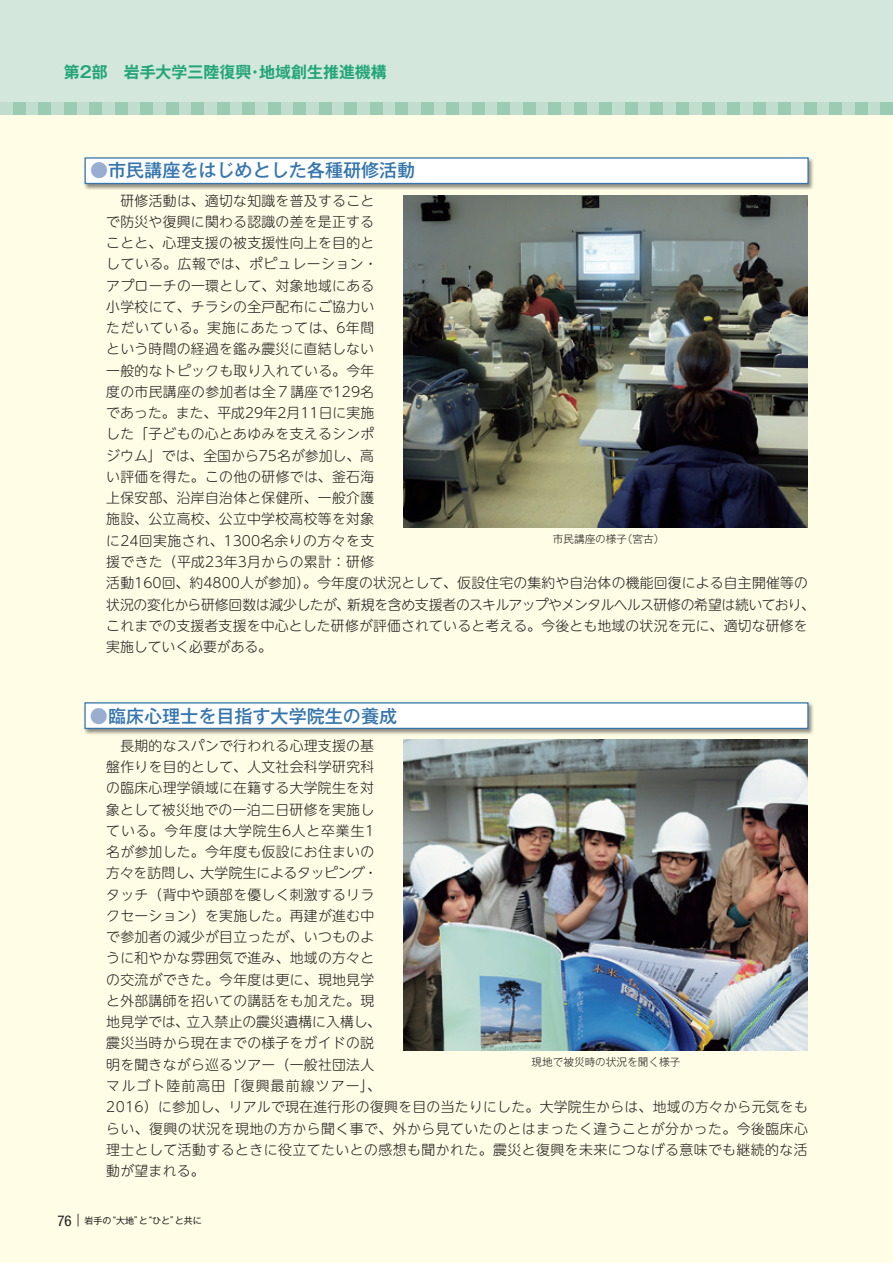
<style>
.page{position:relative;width:893px;height:1263px;background:#fff}
.page>*{position:absolute;margin:0;border:0;box-sizing:border-box;transform-origin:0 0}
.t1{font:500 18px "Gothic MB101 Pro";color:#3676ae}
.t2{font:700 15.9px "Gothic MB101 Pro De";color:#21a577}
.t3{font:300 13.8px/21.3px "UD Shin M Go Pro";letter-spacing:.02em;color:#231f20}
.t4{font:300 10.65px "Gothic MB101 Pro";color:#231f20}
.t5{font:9px "Gothic MB101 Pro";color:#231f20}
.s1{color:#98add0}
.s2{font-family:"Helvetica Neue";font-stretch:condensed;font-size:14.85px}
.s3{font-size:12.75px}
</style>
<div class="page">
<div style="left:0;top:115px;width:893px;height:1148px;background:#fffde5"></div>
<div style="left:0;top:0;width:893px;height:115px;background:#d4e7dc"></div>
<div style="left:0;top:102px;width:893px;height:13px;background:#c1ddce"></div>
<div style="left:13px;top:102px;width:13px;height:13px;background:#9bcbb3"></div>
<div style="left:38px;top:102px;width:13px;height:13px;background:#9bcbb3"></div>
<div style="left:191px;top:102px;width:13px;height:13px;background:#9bcbb3"></div>
<div style="left:217px;top:102px;width:13px;height:13px;background:#9bcbb3"></div>
<div style="left:242px;top:102px;width:13px;height:13px;background:#9bcbb3"></div>
<div style="left:268px;top:102px;width:13px;height:13px;background:#9bcbb3"></div>
<div style="left:293px;top:102px;width:13px;height:13px;background:#9bcbb3"></div>
<div style="left:319px;top:102px;width:13px;height:13px;background:#9bcbb3"></div>
<div style="left:344px;top:102px;width:13px;height:13px;background:#9bcbb3"></div>
<div style="left:370px;top:102px;width:13px;height:13px;background:#9bcbb3"></div>
<div style="left:395px;top:102px;width:13px;height:13px;background:#9bcbb3"></div>
<div style="left:421px;top:102px;width:13px;height:13px;background:#9bcbb3"></div>
<div style="left:446px;top:102px;width:13px;height:13px;background:#9bcbb3"></div>
<div style="left:472px;top:102px;width:13px;height:13px;background:#9bcbb3"></div>
<div style="left:497px;top:102px;width:13px;height:13px;background:#9bcbb3"></div>
<div style="left:523px;top:102px;width:13px;height:13px;background:#9bcbb3"></div>
<div style="left:549px;top:102px;width:12px;height:13px;background:#9bcbb3"></div>
<div style="left:574px;top:102px;width:13px;height:13px;background:#9bcbb3"></div>
<div style="left:600px;top:102px;width:12px;height:13px;background:#9bcbb3"></div>
<div style="left:625px;top:102px;width:13px;height:13px;background:#9bcbb3"></div>
<div style="left:651px;top:102px;width:12px;height:13px;background:#9bcbb3"></div>
<div style="left:676px;top:102px;width:13px;height:13px;background:#9bcbb3"></div>
<div style="left:702px;top:102px;width:12px;height:13px;background:#9bcbb3"></div>
<div style="left:727px;top:102px;width:13px;height:13px;background:#9bcbb3"></div>
<div style="left:753px;top:102px;width:12px;height:13px;background:#9bcbb3"></div>
<div style="left:778px;top:102px;width:13px;height:13px;background:#9bcbb3"></div>
<div style="left:804px;top:102px;width:12px;height:13px;background:#9bcbb3"></div>
<div style="left:829px;top:102px;width:13px;height:13px;background:#9bcbb3"></div>
<div style="left:855px;top:102px;width:12px;height:13px;background:#9bcbb3"></div>
<div style="left:880px;top:102px;width:13px;height:13px;background:#9bcbb3"></div>
<div style="left:64px;top:102px;width:13px;height:13px;background:#9bcbb3"></div>
<div style="left:89px;top:102px;width:13px;height:13px;background:#9bcbb3"></div>
<div style="left:115px;top:102px;width:13px;height:13px;background:#9bcbb3"></div>
<div style="left:140px;top:102px;width:13px;height:13px;background:#9bcbb3"></div>
<div style="left:166px;top:102px;width:13px;height:13px;background:#9bcbb3"></div>
<div style="left:83px;top:156px;width:732px;height:34px;background:#231f20;opacity:.5"></div>
<div style="left:85px;top:158px;width:723px;height:25px;background:#fff"></div>
<div style="left:85px;top:157px;width:724px;height:27px;border:1px solid #3676ae"></div>
<div style="left:83px;top:701px;width:731px;height:34px;background:#231f20;opacity:.5"></div>
<div style="left:85px;top:703px;width:723px;height:25px;background:#fff"></div>
<div style="left:84px;top:702px;width:725px;height:27px;border:1px solid #3676ae"></div>
<img style="left:404px;top:196px;width:404px;height:331px">
<img style="left:404px;top:740px;width:404px;height:310px">
<p class="t2" style="left:64px;top:59px;width:325px">第2部　岩手大学三陸復興・地域創生推進機構</p>
<h1 class="t1" style="left:90px;top:156px;width:327px"><span class="s1">●</span>市民講座をはじめとした各種研修活動</h1>
<p class="t3" style="left:106px;top:189px;width:710px">　研修活動は、適切な知識を普及すること<br>で防災や復興に関わる認識の差を是正する<br>ことと、心理支援の被支援性向上を目的と<br>している。広報では、ポピュレーション・<br>アプローチの一環として、対象地域にある<br>小学校にて、チラシの全戸配布にご協力い<br>ただいている。実施にあたっては、6年間<br>という時間の経過を鑑み震災に直結しない<br>一般的なトピックも取り入れている。今年<br>度の市民講座の参加者は全７講座で129名<br>であった。また、平成29年2月11日に実施<br>した「子どもの心とあゆみを支えるシンポ<br>ジウム」では、全国から75名が参加し、高<br>い評価を得た。この他の研修では、釜石海<br>上保安部、沿岸自治体と保健所、一般介護<br>施設、公立高校、公立中学校高校等を対象<br>に24回実施され、1300名余りの方々を支<br>援できた（平成23年3月からの累計：研修<br>活動160回、約4800人が参加）。今年度の状況として、仮設住宅の集約や自治体の機能回復による自主開催等の状況の変化から研修回数は減少したが、新規を含め支援者のスキルアップやメンタルヘルス研修の希望は続いており、これまでの支援者支援を中心とした研修が評価されていると考える。今後とも地域の状況を元に、適切な研修を実施していく必要がある。</p>
<p class="t4" style="left:553px;top:530px;width:113px">市民講座の様子（宮古）</p>
<h1 class="t1" style="left:90px;top:701px;width:309px"><span class="s1">●</span>臨床心理士を目指す大学院生の養成</h1>
<p class="t3" style="left:106px;top:734px;width:703px">　長期的なスパンで行われる心理支援の基<br>盤作りを目的として、人文社会科学研究科<br>の臨床心理学領域に在籍する大学院生を対<br>象として被災地での一泊二日研修を実施し<br>ている。今年度は大学院生6人と卒業生1<br>名が参加した。今年度も仮設にお住まいの<br>方々を訪問し、大学院生によるタッピング・<br>タッチ（背中や頭部を優しく刺激するリラ<br>クセーション）を実施した。再建が進む中<br>で参加者の減少が目立ったが、いつものよ<br>うに和やかな雰囲気で進み、地域の方々と<br>の交流ができた。今年度は更に、現地見学<br>と外部講師を招いての講話をも加えた。現<br>地見学では、立入禁止の震災遺構に入構し、<br>震災当時から現在までの様子をガイドの説<br>明を聞きながら巡るツアー（一般社団法人<br>マルゴト陸前高田「復興最前線ツアー」、<br>2016）に参加し、リアルで現在進行形の復興を目の当たりにした。大学院生からは、地域の方々から元気をもらい、復興の状況を現地の方から聞く事で、外から見ていたのとはまったく違うことが分かった。今後臨床心理士として活動するときに役立てたいとの感想も聞かれた。震災と復興を未来につなげる意味でも継続的な活動が望まれる。</p>
<p class="t4" style="left:531px;top:1053px;width:150px">現地で被災時の状況を聞く様子</p>
<p class="t5" style="left:57px;top:1213px;width:146px"><span class="s2">76</span><span class="s3">｜</span>岩手の“大地”と“ひと”と共に</p>
</div>
